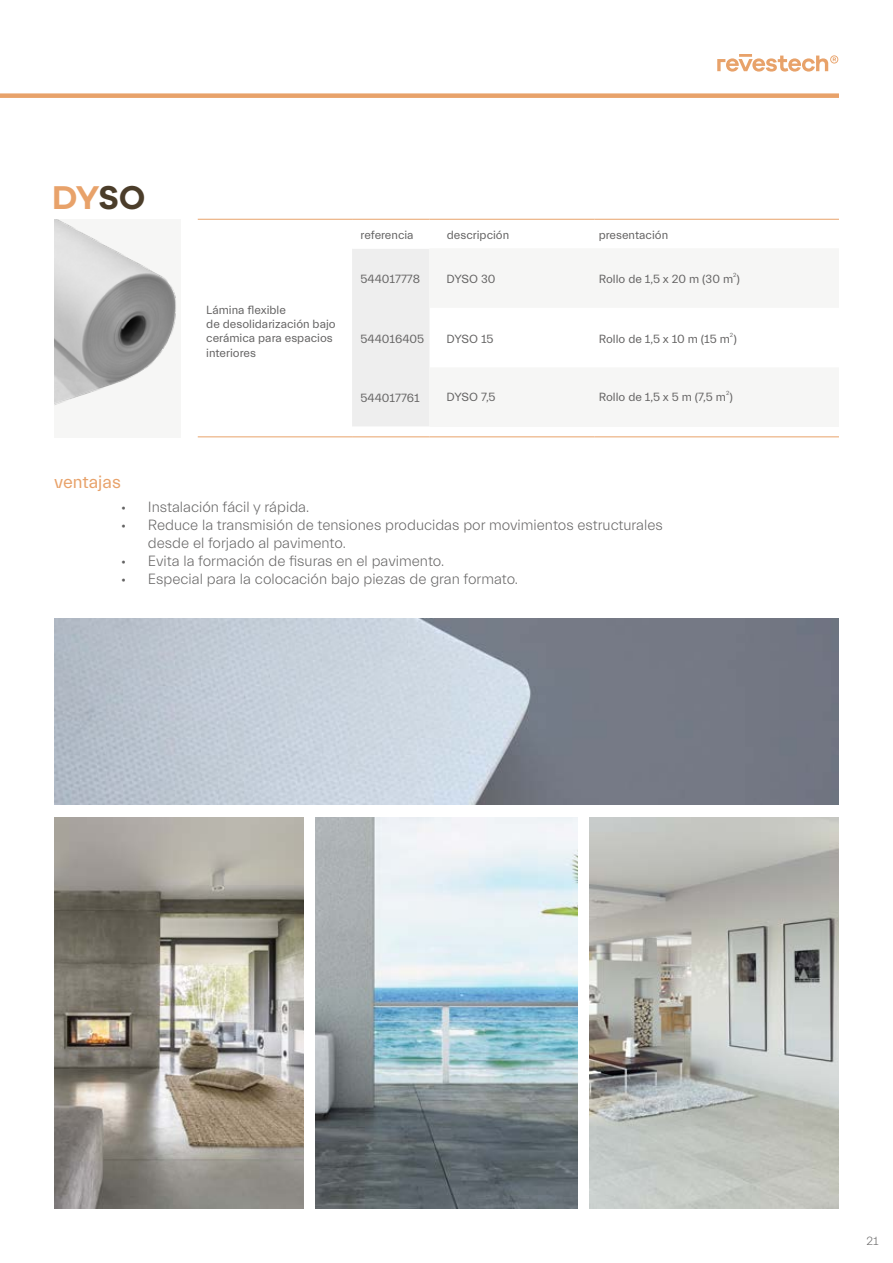
<style>
.page{position:relative;width:893px;height:1263px;background:#fff}
.page>*{position:absolute;margin:0;border:0;box-sizing:border-box;transform-origin:0 0}
.t1{font:700 30px "Galano Classic";color:#e8a26a}
.t2{font:18px "Everett";color:#e8a26a}
.t3{font:300 15px/18px "Everett";color:#646363}
.t4{font:12px/14.4px "Everett";color:#646363}
.t5{font:300 12px "Everett";color:#646363}
.t6{font:6px "Everett";color:#646363}
.s1{color:#4b3d2a}
</style>
<div class="page">
<img style="left:54px;top:817px;width:249px;height:392px">
<img style="left:590px;top:817px;width:249px;height:392px">
<img style="left:315px;top:817px;width:263px;height:392px">
<img style="left:54px;top:219px;width:123px;height:187px">
<div style="left:352px;top:249px;width:77px;height:177px;background:#eee"></div>
<hr style="left:198px;top:219px;width:154px;height:1px;background:#e8a26a">
<hr style="left:352px;top:219px;width:77px;height:1px;background:#e8a26a">
<hr style="left:429px;top:219px;width:165px;height:1px;background:#e8a26a">
<hr style="left:594px;top:219px;width:245px;height:1px;background:#e8a26a">
<hr style="left:198px;top:437px;width:154px;height:1px;background:#e8a26a">
<hr style="left:352px;top:437px;width:77px;height:1px;background:#e8a26a">
<hr style="left:429px;top:437px;width:165px;height:1px;background:#e8a26a">
<hr style="left:594px;top:437px;width:245px;height:1px;background:#e8a26a">
<img style="left:54px;top:619px;width:785px;height:186px">
<svg style="left:717px;top:54px;width:121px;height:18px"></svg>
<div style="left:0;top:93px;width:839px;height:5px;background:#e8a26a"></div>
<h1 class="t1" style="left:52px;top:177px;width:94px">DY<span class="s1">SO</span></h1>
<p class="t2" style="left:54px;top:472px;width:68px">ventajas</p>
<p class="t4" style="left:206px;top:303px;width:131px">Lámina flexible<br>de desolidarización bajo cerámica para espacios interiores</p>
<p class="t4" style="left:361px;top:228px;width:55px">referencia</p>
<p class="t4" style="left:447px;top:228px;width:64px">descripción</p>
<p class="t4" style="left:599px;top:228px;width:71px">presentación</p>
<p class="t4" style="left:361px;top:272px;width:61px">544017778</p>
<p class="t4" style="left:446px;top:272px;width:51px">DYSO 30</p>
<p class="t4" style="left:599px;top:272px;width:143px">Rollo de 1,5 x 20 m (30 m )</p>
<p class="t6" style="left:733px;top:272px;width:5px">2</p>
<p class="t6" style="left:730px;top:331px;width:5px">2</p>
<p class="t4" style="left:361px;top:331px;width:65px">544016405</p>
<p class="t4" style="left:446px;top:331px;width:49px">DYSO 15</p>
<p class="t4" style="left:599px;top:331px;width:140px">Rollo de 1,5 x 10 m (15 m )</p>
<p class="t6" style="left:726px;top:390px;width:5px">2</p>
<p class="t4" style="left:361px;top:391px;width:61px">544017761</p>
<p class="t4" style="left:446px;top:390px;width:51px">DYSO 7,5</p>
<p class="t4" style="left:599px;top:390px;width:136px">Rollo de 1,5 x 5 m (7,5 m )</p>
<p class="t3" style="left:121px;top:498px;width:190px">• Instalación fácil y rápida.</p>
<p class="t3" style="left:148px;top:516px;width:517px;text-indent:-27px">• Reduce la transmisión de tensiones producidas por movimientos estructurales desde el forjado al pavimento.</p>
<p class="t3" style="left:121px;top:552px;width:325px">• Evita la formación de fisuras en el pavimento.</p>
<p class="t3" style="left:121px;top:570px;width:399px">• Especial para la colocación bajo piezas de gran formato.</p>
<p class="t5" style="left:866px;top:1234px;width:13px">21</p>
</div>
